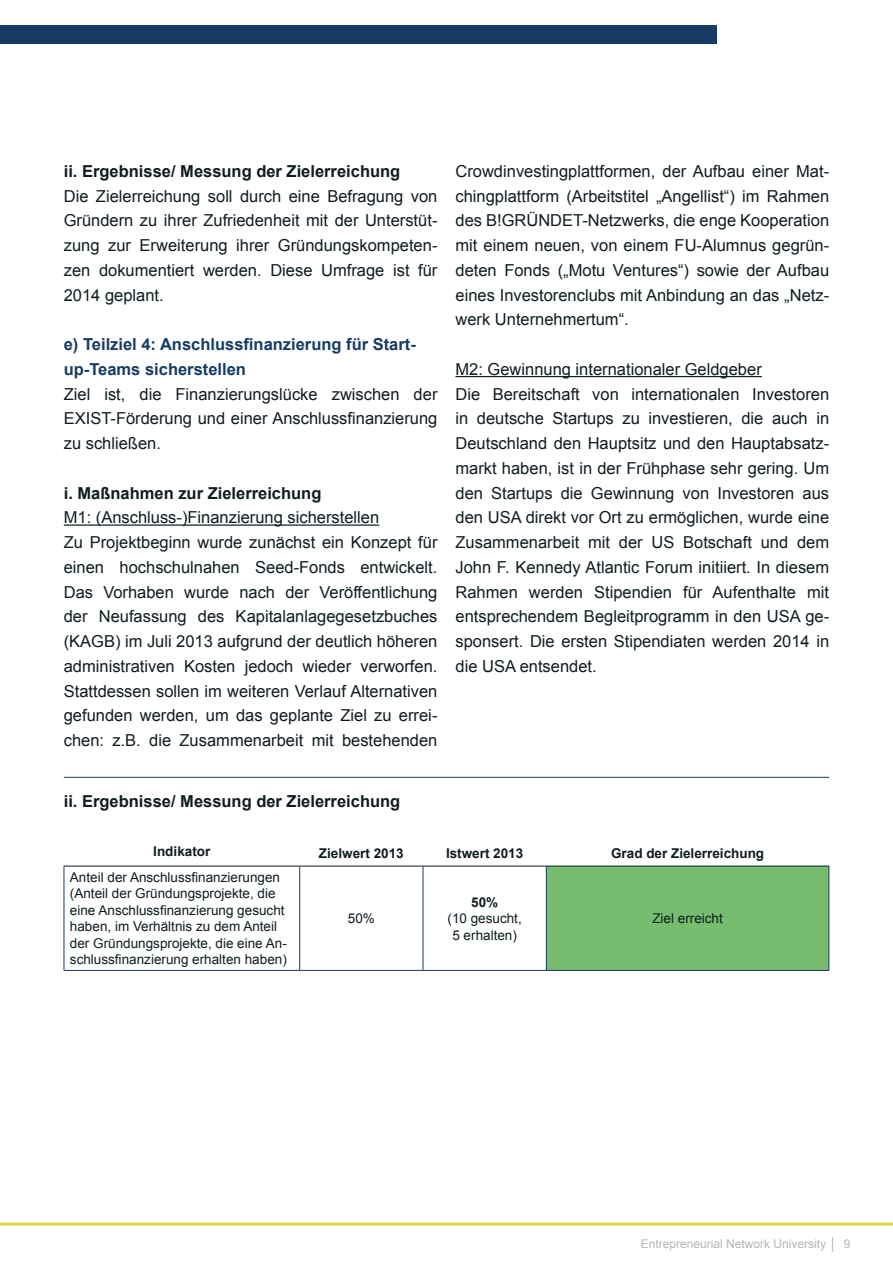
<style>
.page{position:relative;width:893px;height:1263px;background:#fff}
.page>*{position:absolute;margin:0;border:0;box-sizing:border-box;transform-origin:0 0}
.t1{font:16.5px/24.8px "Arial";color:#0f1d22;text-align:justify}
.t2{font:700 16.5px "Arial";color:#0f1d22}
.t3{font:700 16.5px/24.8px "Arial";color:#163c65}
.t4{font:13.5px/16.5px "Arial";color:#0f1d22}
.t5{font:700 13.5px "Arial";color:#0f1d22}
.t6{font:12px "Arial";color:#b2b6b9}
</style>
<div class="page">
<hr style="left:0;top:1222px;width:893px;height:3px;background:#d8dd3f">
<div style="left:0;top:26px;width:716px;height:18px;background:#163c65"></div>
<hr style="left:64px;top:524px;width:315px;height:2px;background:#0f1d22">
<hr style="left:455px;top:376px;width:307px;height:1px;background:#0f1d22">
<div style="left:546px;top:866px;width:283px;height:104px;background:#76bd6f"></div>
<hr style="left:64px;top:866px;width:1px;height:104px;background:#163c65">
<hr style="left:546px;top:866px;width:1px;height:104px;background:#163c65">
<hr style="left:829px;top:866px;width:1px;height:104px;background:#163c65">
<hr style="left:64px;top:970px;width:236px;height:1px;background:#163c65">
<hr style="left:300px;top:970px;width:123px;height:1px;background:#163c65">
<hr style="left:423px;top:970px;width:123px;height:1px;background:#163c65">
<hr style="left:64px;top:866px;width:236px;height:1px;background:#0f1d22">
<hr style="left:300px;top:866px;width:123px;height:1px;background:#0f1d22">
<hr style="left:423px;top:866px;width:123px;height:1px;background:#0f1d22">
<hr style="left:546px;top:866px;width:283px;height:1px;background:#0f1d22">
<hr style="left:299px;top:866px;width:1px;height:104px;background:#163c65">
<hr style="left:423px;top:866px;width:1px;height:104px;background:#163c65">
<hr style="left:546px;top:970px;width:283px;height:1px;background:#163c65">
<hr style="left:64px;top:777px;width:765px;height:1px;background:#163c65">
<p class="t2" style="left:64px;top:160px;width:338px">ii. Ergebnisse/ Messung der Zielerreichung</p>
<p class="t1" style="left:64px;top:184px;width:375px">Die Zielerreichung soll durch eine Befragung von Gründern zu ihrer Zufriedenheit mit der Unterstüt&shy;zung zur Erweiterung ihrer Gründungskompeten&shy;zen dokumentiert werden. Diese Umfrage ist für 2014 geplant.</p>
<p class="t3" style="left:64px;top:332px;width:354px">e) Teilziel 4: Anschlussfinanzierung für Start&shy;up-Teams sicherstellen</p>
<p class="t1" style="left:64px;top:382px;width:375px">Ziel ist, die Finanzierungslücke zwischen der EXIST-Förderung und einer Anschlussfinanzierung zu schließen.</p>
<p class="t2" style="left:64px;top:482px;width:259px">i. Maßnahmen zur Zielerreichung</p>
<p class="t1" style="left:64px;top:505px;width:317px">M1: (Anschluss-)Finanzierung sicherstellen</p>
<p class="t1" style="left:64px;top:530px;width:375px">Zu Projektbeginn wurde zunächst ein Konzept für einen hochschulnahen Seed-Fonds entwickelt.<br>Das Vorhaben wurde nach der Veröffentlichung der Neufassung des Kapitalanlagegesetzbuches (KAGB) im Juli 2013 aufgrund der deutlich höheren administrativen Kosten jedoch wieder verworfen.<br>Stattdessen sollen im weiteren Verlauf Alternativen gefunden werden, um das geplante Ziel zu errei&shy;chen: z.B. die Zusammenarbeit mit bestehenden</p>
<p class="t1" style="left:455px;top:159px;width:375px">Crowdinvestingplattformen, der Aufbau einer Mat&shy;chingplattform (Arbeitstitel „Angellist“) im Rahmen des B!GRÜNDET-Netzwerks, die enge Kooperation mit einem neuen, von einem FU-Alumnus gegrün&shy;deten Fonds („Motu Ventures“) sowie der Aufbau eines Investorenclubs mit Anbindung an das „Netz&shy;werk Unternehmertum“.</p>
<p class="t1" style="left:455px;top:357px;width:308px">M2: Gewinnung internationaler Geldgeber</p>
<p class="t1" style="left:455px;top:382px;width:375px">Die Bereitschaft von internationalen Investoren in deutsche Startups zu investieren, die auch in Deutschland den Hauptsitz und den Hauptabsatz&shy;markt haben, ist in der Frühphase sehr gering. Um den Startups die Gewinnung von Investoren aus den USA direkt vor Ort zu ermöglichen, wurde eine Zusammenarbeit mit der US Botschaft und dem John F. Kennedy Atlantic Forum initiiert. In diesem Rahmen werden Stipendien für Aufenthalte mit entsprechendem Begleitprogramm in den USA ge&shy;sponsert. Die ersten Stipendiaten werden 2014 in die USA entsendet.</p>
<p class="t2" style="left:64px;top:790px;width:338px">ii. Ergebnisse/ Messung der Zielerreichung</p>
<p class="t5" style="left:153px;top:843px;width:59px">Indikator</p>
<p class="t5" style="left:319px;top:844px;width:86px">Zielwert 2013</p>
<p class="t5" style="left:446px;top:844px;width:79px">Istwert 2013</p>
<p class="t5" style="left:611px;top:844px;width:155px">Grad der Zielerreichung</p>
<p class="t4" style="left:70px;top:869px;width:218px">Anteil der Anschlussfinanzierungen (Anteil der Gründungsprojekte, die eine Anschlussfinanzierung gesucht haben, im Verhältnis zu dem Anteil der Gründungsprojekte, die eine An&shy;schlussfinanzierung erhalten haben)</p>
<p class="t5" style="left:471px;top:893px;width:29px">50%</p>
<p class="t4" style="left:447px;top:910px;width:76px">(10 gesucht,</p>
<p class="t4" style="left:452px;top:927px;width:66px">5 erhalten)</p>
<p class="t4" style="left:348px;top:910px;width:29px">50%</p>
<p class="t4" style="left:652px;top:910px;width:72px">Ziel erreicht</p>
<p class="t6" style="left:641px;top:1236px;width:211px">Entrepreneurial Network University │ 9</p>
</div>
